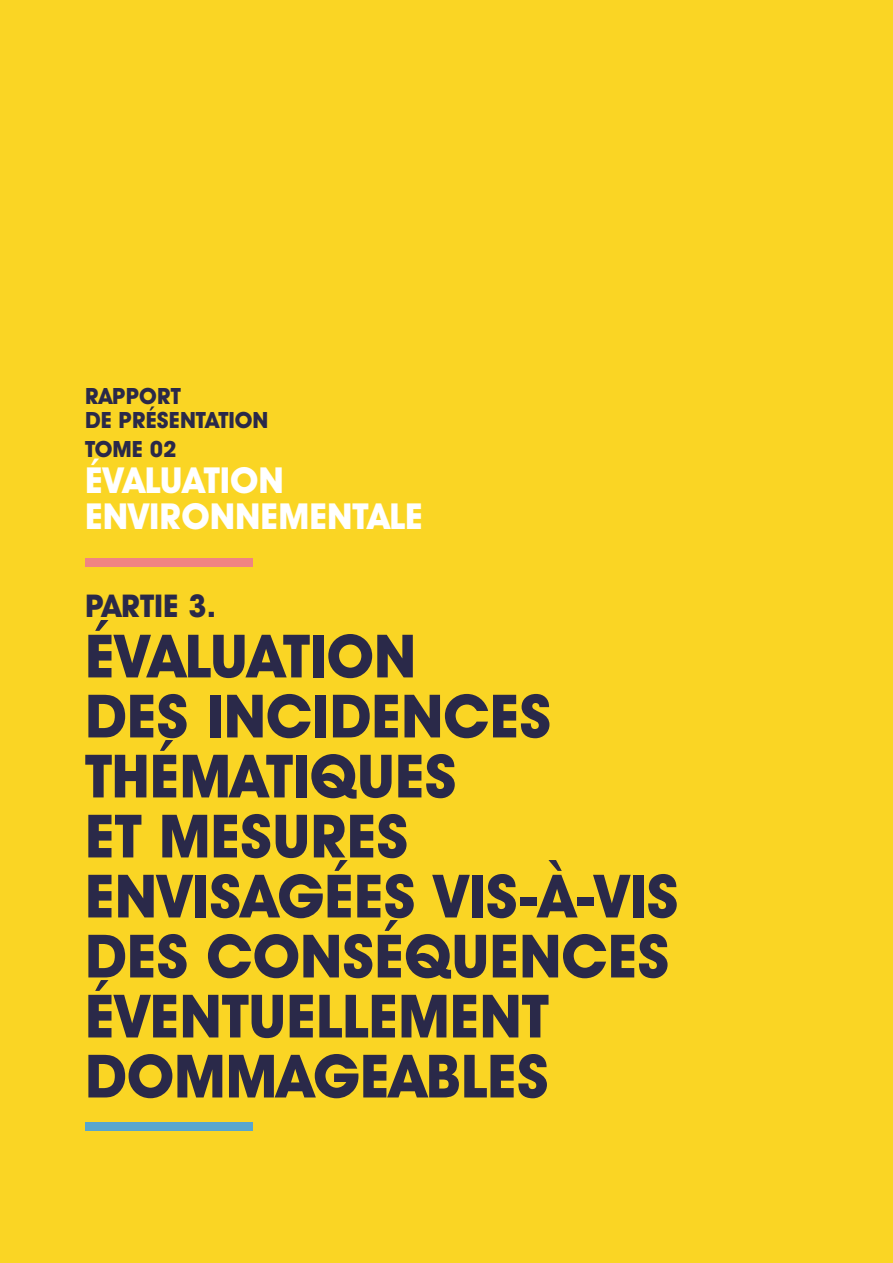
<style>
.page{position:relative;width:893px;height:1263px;background:#fad524}
.page>*{position:absolute;margin:0;border:0;box-sizing:border-box;transform-origin:0 0}
.t1{font:700 60px/60px "Avant Garde IT Cby BT";color:#2a2949}
.t2{font:700 36px/36px "Avant Garde IT Cby BT";color:#fff}
.t3{font:700 31.5px "Avant Garde IT Cby BT";color:#2a2949}
.t4{font:700 22.5px/24px "Avant Garde IT Cby BT";color:#2a2949}
</style>
<div class="page">
<div style="left:85px;top:558px;width:167px;height:9px;background:#f08482"></div>
<div style="left:85px;top:1123px;width:167px;height:8px;background:#58a6ce"></div>
<p class="t4" style="left:85px;top:384px;width:185px">RAPPORT<br>DE PRÉSENTATION</p>
<p class="t4" style="left:85px;top:436px;width:93px">TOME 02</p>
<p class="t2" style="left:85px;top:461px;width:339px">ÉVALUATION<br>ENVIRONNEMENTALE</p>
<p class="t3" style="left:85px;top:587px;width:133px">PARTIE 3.</p>
<p class="t1" style="left:85px;top:626px;width:595px">ÉVALUATION<br>DES INCIDENCES<br>THÉMATIQUES<br>ET MESURES<br>ENVISAGÉES VIS-À-VIS<br>DES CONSÉQUENCES<br>ÉVENTUELLEMENT<br>DOMMAGEABLES</p>
</div>
